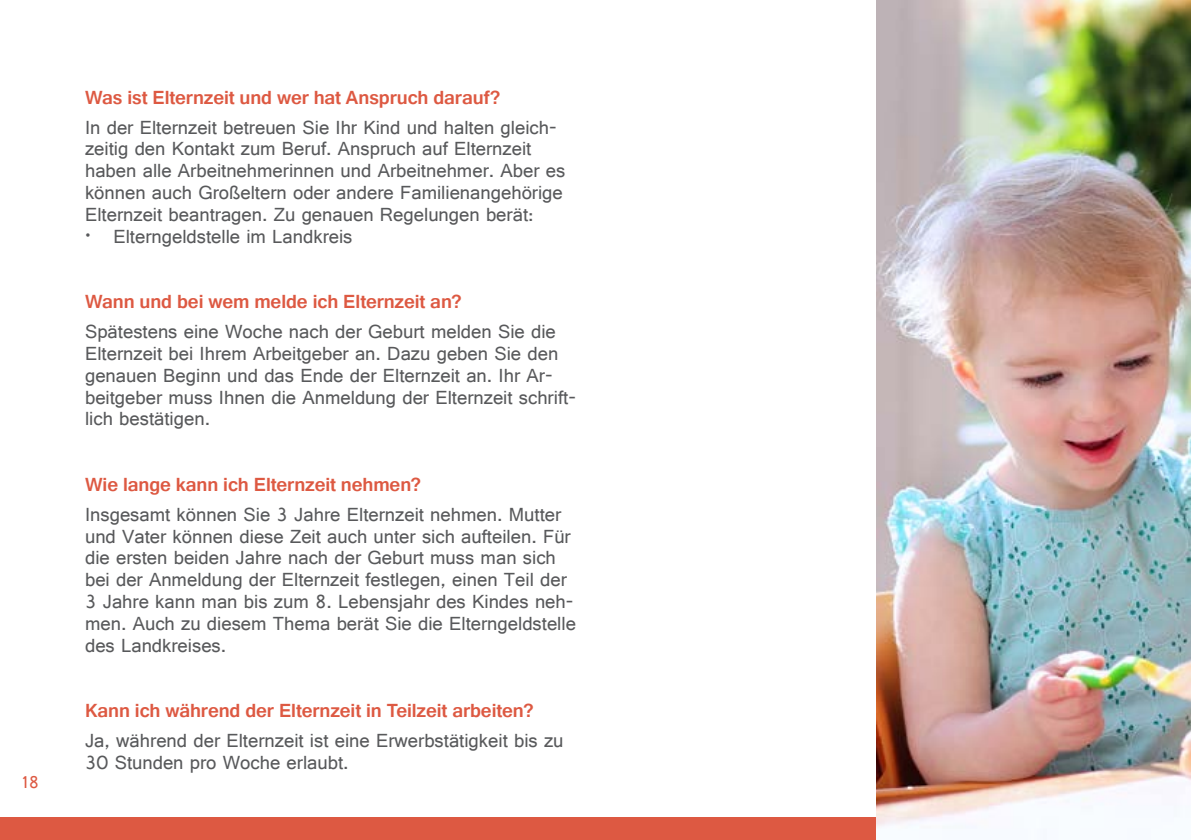
<style>
.page{position:relative;width:1191px;height:840px;background:#fff}
.page>*{position:absolute;margin:0;border:0;box-sizing:border-box;transform-origin:0 0}
.t1{font:20px/21.8px "Gautami";color:#58595b}
.t2{font:700 20px "Gautami";letter-spacing:-.005em;color:#dd5942}
.t3{font:18px "Gautami";color:#dd5942}
</style>
<div class="page">
<div style="left:0;top:816px;width:1191px;height:23px;background:#dd5942"></div>
<img style="left:876px;top:0;width:315px;height:839px">
<p class="t3" style="left:21px;top:770px;width:19px">18</p>
<p class="t2" style="left:85px;top:85px;width:417px">Was ist Elternzeit und wer hat Anspruch darauf?</p>
<p class="t1" style="left:85px;top:116px;width:482px">In der Elternzeit betreuen Sie Ihr Kind und halten gleich&shy;zeitig den Kontakt zum Beruf. Anspruch auf Elternzeit haben alle Arbeitnehmerinnen und Arbeitnehmer. Aber es können auch Großeltern oder andere Familienangehörige Elternzeit beantragen. Zu genauen Regelungen berät:<br>· Elterngeldstelle im Landkreis</p>
<p class="t2" style="left:85px;top:289px;width:378px">Wann und bei wem melde ich Elternzeit an?</p>
<p class="t1" style="left:85px;top:320px;width:492px">Spätestens eine Woche nach der Geburt melden Sie die Elternzeit bei Ihrem Arbeitgeber an. Dazu geben Sie den genauen Beginn und das Ende der Elternzeit an. Ihr Ar&shy;beitgeber muss Ihnen die Anmeldung der Elternzeit schrift&shy;lich bestätigen.</p>
<p class="t2" style="left:85px;top:472px;width:338px">Wie lange kann ich Elternzeit nehmen?</p>
<p class="t1" style="left:85px;top:502px;width:492px">Insgesamt können Sie 3 Jahre Elternzeit nehmen. Mutter und Vater können diese Zeit auch unter sich aufteilen. Für die ersten beiden Jahre nach der Geburt muss man sich bei der Anmeldung der Elternzeit festlegen, einen Teil der 3 Jahre kann man bis zum 8. Lebensjahr des Kindes neh&shy;men. Auch zu diesem Thema berät Sie die Elterngeldstelle des Landkreises.</p>
<p class="t2" style="left:85px;top:698px;width:450px">Kann ich während der Elternzeit in Teilzeit arbeiten?</p>
<p class="t1" style="left:85px;top:728px;width:480px">Ja, während der Elternzeit ist eine Erwerbstätigkeit bis zu<br>30 Stunden pro Woche erlaubt.</p>
</div>
